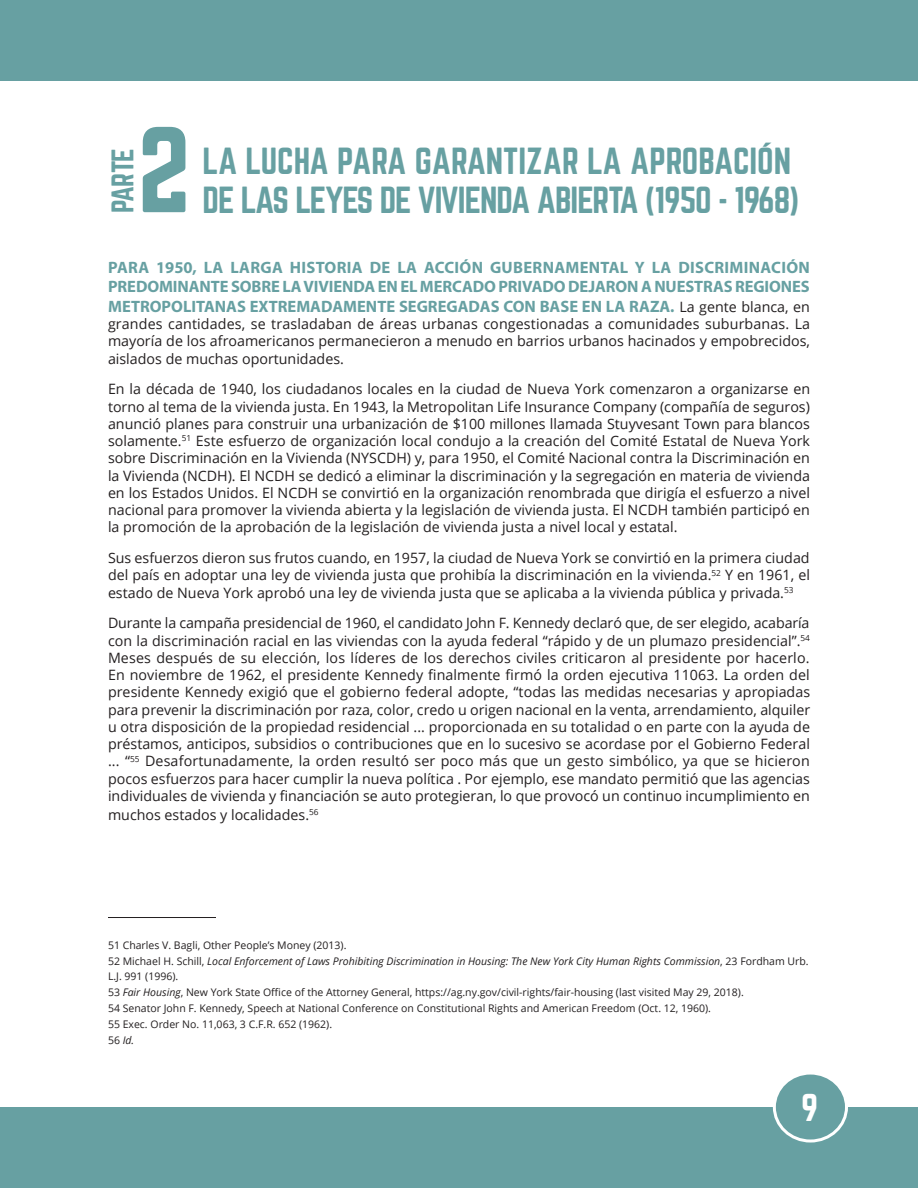
<style>
.page{position:relative;width:918px;height:1188px;background:#fff}
.page>*{position:absolute;margin:0;border:0;box-sizing:border-box;transform-origin:0 0}
.v1-PAGE_NUMBER{font:33.9px "Norwester";color:#fff}
.SECT2-HEADING_1{font:33px/39px "Norwester";letter-spacing:-.03em;color:#67a0a2}
.SECT2-HEADING_1-2{font:33px "Impact";color:#67a0a2}
.SECT2-HEADING_1-3{font:27.3px "Norwester";letter-spacing:-.035em;color:#67a0a2}
.v1_BODY{font:700 16.5px/19.5px "Myriad Pro";color:#67a0a2;text-align:justify}
.v1_BODY-2{font:14.25px/17.2px "Open Sans";color:#231f20;text-align:justify}
.v1_FOOTNOTES{font:10.5px "Open Sans";color:#231f20}
.v1_FOOTNOTES-2{font:italic 10.5px/15px "Open Sans";color:#231f20}
.s1{font-family:"Open Sans";font-weight:400;font-size:14.25px;color:#231f20}
.s2{font-style:normal}
.s3{font-style:italic}
</style>
<div class="page">
<div style="left:0;top:1107px;width:918px;height:81px;background:#67a0a2"></div>
<div style="left:774px;top:1073px;width:73px;height:68px;background:#67a0a2;border-radius:50%"></div>
<div style="left:773px;top:1072px;width:75px;height:71px;border:3px solid #fff;border-radius:50%"></div>
<div style="left:0;top:0;width:918px;height:81px;background:#67a0a2"></div>
<hr style="left:108px;top:917px;width:108px;height:1px;background:#231f20">
<svg style="left:143px;top:127px;width:42px;height:85px"></svg>
<p class="SECT2-HEADING_1-3" style="left:110px;top:213px;width:66px;rotate:-90deg">PARTE</p>
<p class="SECT2-HEADING_1-2" style="left:760px;top:132px;width:12px">´</p>
<p class="SECT2-HEADING_1" style="left:202px;top:142px;width:598px">LA LUCHA PARA GARANTIZAR LA APROBACION<br>DE LAS LEYES DE VIVIENDA ABIERTA (1950 - 1968)</p>
<p class="v1_BODY" style="left:108px;top:257px;width:703px">PARA 1950, LA LARGA HISTORIA DE LA ACCIÓN GUBERNAMENTAL Y LA DISCRIMINACIÓN PREDOMINANTE SOBRE LA VIVIENDA EN EL MERCADO PRIVADO DEJARON A NUESTRAS REGIONES METROPOLITANAS EXTREMADAMENTE SEGREGADAS CON BASE EN LA RAZA. <span class="s1">La gente blanca, en</span></p>
<p class="v1_BODY-2" style="left:108px;top:315px;width:704px">grandes cantidades, se trasladaban de áreas urbanas congestionadas a comunidades suburbanas. La mayoría de los afroamericanos permanecieron a menudo en barrios urbanos hacinados y empobrecidos, aislados de muchas oportunidades.</p>
<p class="v1_BODY-2" style="left:108px;top:380px;width:704px">En la década de 1940, los ciudadanos locales en la ciudad de Nueva York comenzaron a organizarse en torno al tema de la vivienda justa. En 1943, la Metropolitan Life Insurance Company (compañía de seguros) anunció planes para construir una urbanización de $100 millones llamada Stuyvesant Town para blancos solamente.<sup>51</sup> Este esfuerzo de organización local condujo a la creación del Comité Estatal de Nueva York sobre Discriminación en la Vivienda (NYSCDH) y, para 1950, el Comité Nacional contra la Discriminación en la Vivienda (NCDH). El NCDH se dedicó a eliminar la discriminación y la segregación en materia de vivienda en los Estados Unidos. El NCDH se convirtió en la organización renombrada que dirigía el esfuerzo a nivel nacional para promover la vivienda abierta y la legislación de vivienda justa. El NCDH también participó en la promoción de la aprobación de la legislación de vivienda justa a nivel local y estatal.</p>
<p class="v1_BODY-2" style="left:108px;top:549px;width:704px">Sus esfuerzos dieron sus frutos cuando, en 1957, la ciudad de Nueva York se convirtió en la primera ciudad del país en adoptar una ley de vivienda justa que prohibía la discriminación en la vivienda.<sup>52</sup> Y en 1961, el estado de Nueva York aprobó una ley de vivienda justa que se aplicaba a la vivienda pública y privada.<sup>53</sup></p>
<p class="v1_BODY-2" style="left:108px;top:614px;width:704px">Durante la campaña presidencial de 1960, el candidato John F. Kennedy declaró que, de ser elegido, acabaría con la discriminación racial en las viviendas con la ayuda federal “rápido y de un plumazo presidencial”.<sup>54<br></sup>Meses después de su elección, los líderes de los derechos civiles criticaron al presidente por hacerlo.<br>En noviembre de 1962, el presidente Kennedy finalmente firmó la orden ejecutiva 11063. La orden del presidente Kennedy exigió que el gobierno federal adopte, “todas las medidas necesarias y apropiadas para prevenir la discriminación por raza, color, credo u origen nacional en la venta, arrendamiento, alquiler u otra disposición de la propiedad residencial ... proporcionada en su totalidad o en parte con la ayuda de préstamos, anticipos, subsidios o contribuciones que en lo sucesivo se acordase por el Gobierno Federal ... “<sup>55</sup> Desafortunadamente, la orden resultó ser poco más que un gesto simbólico, ya que se hicieron pocos esfuerzos para hacer cumplir la nueva política . Por ejemplo, ese mandato permitió que las agencias individuales de vivienda y financiación se auto protegieran, lo que provocó un continuo incumplimiento en</p>
<p class="v1_BODY-2" style="left:108px;top:805px;width:212px">muchos estados y localidades.<sup>56</sup></p>
<p class="v1_FOOTNOTES" style="left:108px;top:938px;width:240px">51 Charles V. Bagli, Other People’s Money (2013).</p>
<p class="v1_FOOTNOTES-2" style="left:108px;top:953px;width:702px"><span class="s2">52 Michael H. Schill,</span> Local Enforcement of Laws Prohibiting Discrimination in Housing: The New York City Human Rights Commission<span class="s2">, 23 Fordham Urb.<br>L.J. 991 (1996).</span></p>
<p class="v1_FOOTNOTES" style="left:108px;top:985px;width:637px">53 <span class="s3">Fair Housing</span>, New York State Office of the Attorney General, https://ag.ny.gov/civil-rights/fair-housing (last visited May 29, 2018).</p>
<p class="v1_FOOTNOTES" style="left:108px;top:1001px;width:605px">54 Senator John F. Kennedy, Speech at National Conference on Constitutional Rights and American Freedom (Oct. 12, 1960).</p>
<p class="v1_FOOTNOTES" style="left:108px;top:1017px;width:226px">55 Exec. Order No. 11,063, 3 C.F.R. 652 (1962).</p>
<p class="v1_FOOTNOTES-2" style="left:108px;top:1033px;width:28px"><span class="s2">56</span> Id.</p>
<p class="v1-PAGE_NUMBER" style="left:801px;top:1091px;width:18px">9</p>
</div>
